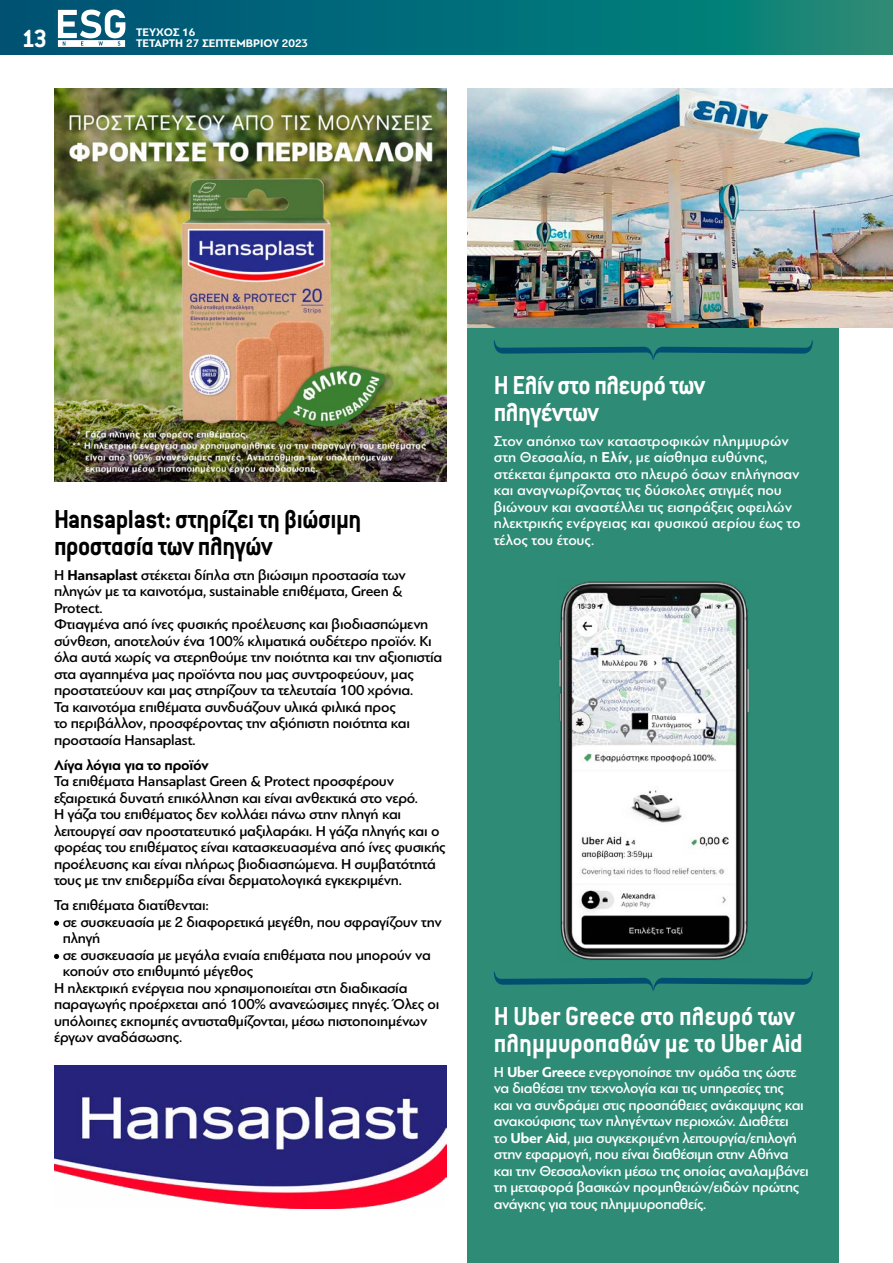
<style>
.page{position:relative;width:893px;height:1263px;background:#fff}
.page>*{position:absolute;margin:0;border:0;box-sizing:border-box;transform-origin:0 0}
.t1{font:700 28.5px/27px "Conduit ITC Hel";color:#fff;scale:.93 1}
.t2{font:700 28.5px/27px "Conduit ITC Hel";letter-spacing:-.015em;color:#000;scale:.93 1}
.t3{font:700 28.5px/27px "Conduit ITC Hel";letter-spacing:-.02em;color:#fff;scale:.93 1}
.t4{font:700 27.3px "Conduit ITC Hel";color:#fff}
.t5{font:500 15px/16.5px "PF Bague Sans Pro";letter-spacing:-.015em;color:#000}
.t6{font:500 15px/16.5px "PF Bague Sans Pro";letter-spacing:-.02em;color:#fff}
.t7{font:500 15px/16.5px "PF Bague Sans Pro";color:#fff}
.t8{font:700 15px "PF Bague Sans Pro";letter-spacing:-.025em;color:#000}
.t9{font:700 11.55px/10.5px "PF Bague Sans Pro";color:#fff}
.s1{font-weight:700}
</style>
<div class="page">
<svg style="left:0;top:0;width:893px;height:54px;background:#056f78"></svg>
<svg style="left:58px;top:10px;width:67px;height:37px"></svg>
<svg style="left:54px;top:921px;width:5px;height:5px"></svg>
<svg style="left:54px;top:954px;width:5px;height:5px"></svg>
<div style="left:468px;top:88px;width:371px;height:1175px;background:#2e8b75"></div>
<img style="left:559px;top:581px;width:190px;height:379px">
<img style="left:468px;top:89px;width:425px;height:239px">
<svg style="left:494px;top:972px;width:319px;height:19px"></svg>
<svg style="left:494px;top:341px;width:319px;height:19px"></svg>
<img style="left:54px;top:89px;width:392px;height:392px">
<img style="left:54px;top:1066px;width:392px;height:143px">
<h2 class="t4" style="left:22px;top:25px;width:27px">13</h2>
<p class="t9" style="left:136px;top:27px;width:174px">ΤΕΥΧΟΣ 16<br>TΕΤΑΡΤΗ 27 ΣΕΠΤΕΜΒΡΙΟΥ 2023</p>
<h1 class="t2" style="left:54px;top:506px;width:332px">Hansaplast: στηρίζει τη βιώσιμη προστασία των πληγών</h1>
<p class="t5" style="left:54px;top:567px;width:390px">H <span class="s1">Hansaplast</span> στέκεται δίπλα στη βιώσιμη προστασία των πληγών με τα καινοτόμα, sustainable επιθέματα, Green &amp; Protect.<br>Φτιαγμένα από ίνες φυσικής προέλευσης και βιοδιασπώμενη σύνθεση, αποτελούν ένα 100% κλιματικά ουδέτερο προϊόν. Κι όλα αυτά χωρίς να στερηθούμε την ποιότητα και την αξιοπιστία στα αγαπημένα μας προϊόντα που μας συντροφεύουν, μας προστατεύουν και μας στηρίζουν τα τελευταία 100 χρόνια.<br>Τα καινοτόμα επιθέματα συνδυάζουν υλικά φιλικά προς<br>το περιβάλλον, προσφέροντας την αξιόπιστη ποιότητα και προστασία Hansaplast.</p>
<p class="t8" style="left:54px;top:756px;width:156px">Λίγα λόγια για το προϊόν</p>
<p class="t5" style="left:54px;top:773px;width:393px">Τα επιθέματα Hansaplast Green &amp; Protect προσφέρουν εξαιρετικά δυνατή επικόλληση και είναι ανθεκτικά στο νερό.<br>Η γάζα του επιθέματος δεν κολλάει πάνω στην πληγή και λειτουργεί σαν προστατευτικό μαξιλαράκι. Η γάζα πληγής και ο φορέας του επιθέματος είναι κατασκευασμένα από ίνες φυσικής προέλευσης και είναι πλήρως βιοδιασπώμενα. Η συμβατότητά τους με την επιδερμίδα είναι δερματολογικά εγκεκριμένη.</p>
<p class="t5" style="left:54px;top:897px;width:157px">Τα επιθέματα διατίθενται:</p>
<p class="t5" style="left:63px;top:914px;width:381px">σε συσκευασία με 2 διαφορετικά μεγέθη, που σφραγίζουν την</p>
<p class="t5" style="left:63px;top:930px;width:39px">πληγή</p>
<p class="t5" style="left:63px;top:947px;width:370px">σε συσκευασία με μεγάλα ενιαία επιθέματα που μπορούν να</p>
<p class="t5" style="left:63px;top:963px;width:192px">κοπούν στο επιθυμητό μέγεθος</p>
<p class="t5" style="left:54px;top:980px;width:355px">Η ηλεκτρική ενέργεια που χρησιμοποιείται στη διαδικασία</p>
<p class="t5" style="left:54px;top:996px;width:387px">παραγωγής προέρχεται από 100% ανανεώσιμες πηγές. Όλες οι</p>
<p class="t5" style="left:54px;top:1013px;width:375px">υπόλοιπες εκπομπές αντισταθμίζονται, μέσω πιστοποιημένων</p>
<p class="t5" style="left:54px;top:1029px;width:130px">έργων αναδάσωσης.</p>
<h1 class="t3" style="left:494px;top:372px;width:229px">Η Ελίν στο πλευρό των πληγέντων</h1>
<p class="t7" style="left:494px;top:433px;width:308px">Στον απόηχο των καταστροφικών πλημμυρών στη Θεσσαλία, η <span class="s1">Ελίν</span>, με αίσθημα ευθύνης, στέκεται έμπρακτα στο πλευρό όσων επλήγησαν και αναγνωρίζοντας τις δύσκολες στιγμές που βιώνουν και αναστέλλει τις εισπράξεις οφειλών ηλεκτρικής ενέργειας και φυσικού αερίου έως το τέλος του έτους.</p>
<h1 class="t1" style="left:494px;top:1003px;width:334px">Η Uber Greece στο πλευρό των πλημμυροπαθών με το Uber Aid</h1>
<p class="t6" style="left:494px;top:1064px;width:316px">Η <span class="s1">Uber Greece</span> ενεργοποίησε την ομάδα της ώστε να διαθέσει την τεχνολογία και τις υπηρεσίες της<br>και να συνδράμει στις προσπάθειες ανάκαμψης και ανακούφισης των πληγέντων περιοχών. Διαθέτει<br>το <span class="s1">Uber Aid</span>, μια συγκεκριμένη λειτουργία/επιλογή στην εφαρμογή, που είναι διαθέσιμη στην Αθήνα και την Θεσσαλονίκη μέσω της οποίας αναλαμβάνει τη μεταφορά βασικών προμηθειών/ειδών πρώτης ανάγκης για τους πλημμυροπαθείς.</p>
</div>
